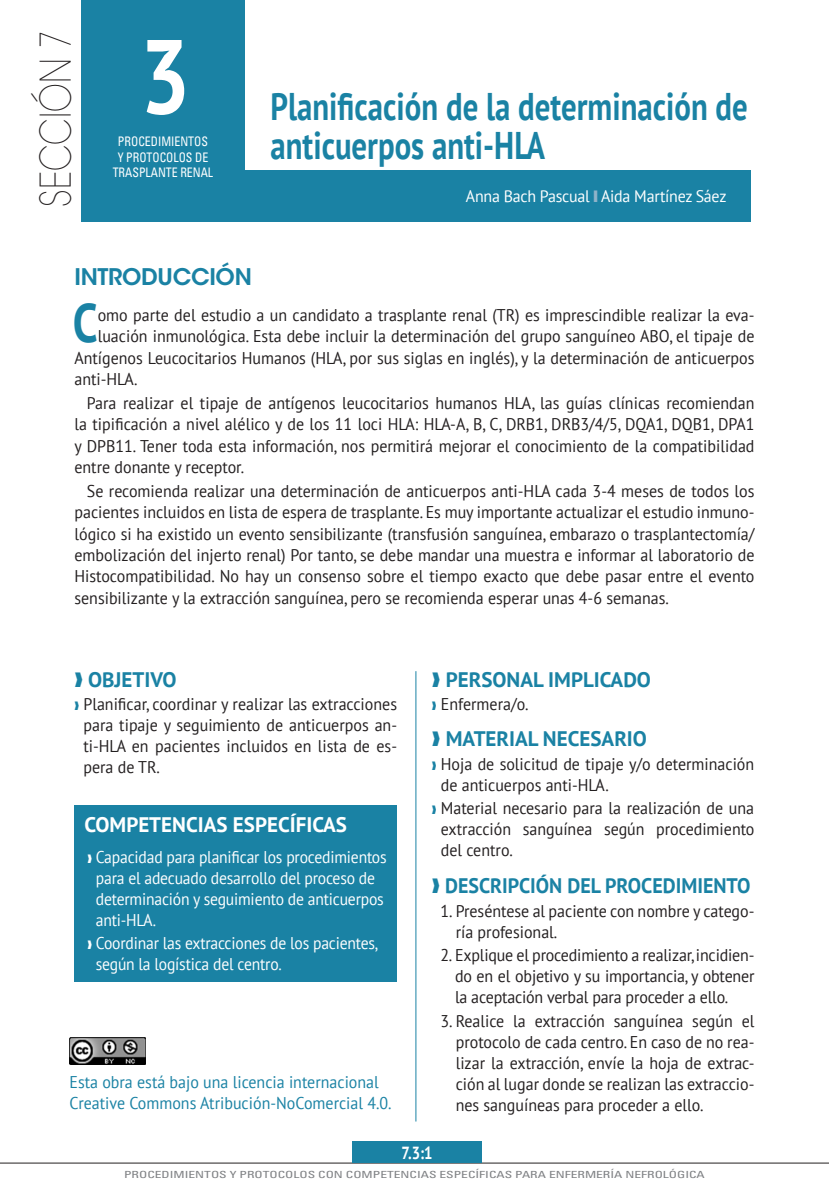
<style>
.page{position:relative;width:829px;height:1191px;background:#fff}
.page>*{position:absolute;margin:0;border:0;box-sizing:border-box;transform-origin:0 0}
.t1{font:700 105px "PT Sans";color:#fff;scale:.85 1}
.t2{font:700 54.07px "PT Sans";color:#1a82a4;scale:.82 1}
.t3{font:200 42px "ITC Avant Garde Std";color:#231f20;scale:.8 1}
.TITULAR{font:700 38.5px/38.5px "PT Sans";color:#1a82a4;scale:.8 1}
.INTRODUCCIÓN{font:600 22.75px "ITC Avant Garde Std";letter-spacing:-.015em;color:#1a82a4}
.LADILLO{font:700 21px "PT Sans";color:#1a82a4}
.LADILLO-2{font:700 21px "PT Sans";color:#1a82a4;scale:.95 1}
.t4{font:700 21px "PT Sans";color:#fff}
.t5{font:700 17.5px "PT Sans";color:#fff;scale:.85 1}
.CPO_DE_TEXTO_GENERAL{font:16.97px/21px "PT Sans";color:#231f20;text-align:justify;scale:.94 1}
.t6{font:16.97px/21px "PT Sans";letter-spacing:-.01em;color:#fff;scale:.92 1}
.t7{font:16.97px/20.3px "PT Sans";color:#1a82a4;scale:.94 1}
.AUTORES{font:16.62px "PT Sans";letter-spacing:-.015em;color:#fff;scale:.96 1}
.BAJO_NUMERO{font:condensed 13.12px/15.8px "Univers LT Std";color:#fff;text-align:center;scale:.9 1}
.t8{font:condensed 9.8px "Univers LT Std";color:#808285;scale:1.37 1}
.s1{color:#8fb3c9}
.s2{color:#1a82a4}
</style>
<div class="page">
<hr style="left:0;top:1162px;width:828px;height:1px;background:#231f20">
<div style="left:74px;top:805px;width:323px;height:176px;background:#1a82a4"></div>
<hr style="left:415px;top:671px;width:1px;height:450px;background:#1a82a4">
<div style="left:241px;top:171px;width:509px;height:51px;background:#1a82a4"></div>
<div style="left:81px;top:0;width:163px;height:222px;background:#1a82a4"></div>
<div style="left:352px;top:1141px;width:129px;height:22px;background:#1a82a4"></div>
<img style="left:69px;top:1037px;width:77px;height:27px">
<p class="t3" style="left:31px;top:207px;width:222px;rotate:-90deg">SECCIÓN 7</p>
<p class="t1" style="left:140px;top:7px;width:61px">3</p>
<p class="BAJO_NUMERO" style="left:113px;top:133px;width:113px">PROCEDIMIENTOS<br>Y PROTOCOLOS DE<br>TRASPLANTE RENAL</p>
<p class="TITULAR" style="left:270px;top:87px;width:598px">Planificación de la determinación de anticuerpos anti-HLA</p>
<p class="AUTORES" style="left:466px;top:186px;width:273px">Anna Bach Pascual <span class="s1">❙</span> Aida Martínez Sáez</p>
<p class="INTRODUCCIÓN" style="left:74px;top:262px;width:179px">INTRODUCCIÓN</p>
<p class="t2" style="left:73px;top:287px;width:32px">C</p>
<p class="CPO_DE_TEXTO_GENERAL" style="left:98px;top:304px;width:700px">omo parte del estudio a un candidato a trasplante renal (TR) es imprescindible realizar la eva-</p>
<p class="CPO_DE_TEXTO_GENERAL" style="left:98px;top:325px;width:700px">luación inmunológica. Esta debe incluir la determinación del grupo sanguíneo ABO, el tipaje de</p>
<p class="CPO_DE_TEXTO_GENERAL" style="left:74px;top:347px;width:724px">Antígenos Leucocitarios Humanos (HLA, por sus siglas en inglés), y la determinación de anticuerpos</p>
<p class="CPO_DE_TEXTO_GENERAL" style="left:74px;top:368px;width:69px">anti-HLA.</p>
<p class="CPO_DE_TEXTO_GENERAL" style="left:74px;top:392px;width:725px;text-indent:12px">Para realizar el tipaje de antígenos leucocitarios humanos HLA, las guías clínicas recomiendan la tipificación a nivel alélico y de los 11 loci HLA: HLA-A, B, C, DRB1, DRB3/4/5, DQA1, DQB1, DPA1 y DPB11. Tener toda esta información, nos permitirá mejorar el conocimiento de la compatibilidad entre donante y receptor.</p>
<p class="CPO_DE_TEXTO_GENERAL" style="left:74px;top:480px;width:724px;text-indent:12px">Se recomienda realizar una determinación de anticuerpos anti-HLA cada 3-4 meses de todos los pacientes incluidos en lista de espera de trasplante. Es muy importante actualizar el estudio inmuno&shy;lógico si ha existido un evento sensibilizante (transfusión sanguínea, embarazo o trasplantectomía/ embolización del injerto renal) Por tanto, se debe mandar una muestra e informar al laboratorio de Histocompatibilidad. No hay un consenso sobre el tiempo exacto que debe pasar entre el evento sensibilizante y la extracción sanguínea, pero se recomienda esperar unas 4-6 semanas.</p>
<p class="LADILLO" style="left:74px;top:665px;width:103px">❱ OBJETIVO</p>
<p class="CPO_DE_TEXTO_GENERAL" style="left:83px;top:693px;width:335px;text-indent:-9px"><span class="s2">❱</span> Planificar, coordinar y realizar las extracciones para tipaje y seguimiento de anticuerpos an&shy;ti-HLA en pacientes incluidos en lista de es&shy;pera de TR.</p>
<p class="t4" style="left:84px;top:810px;width:264px">COMPETENCIAS ESPECÍFICAS</p>
<p class="t6" style="left:96px;top:846px;width:317px;text-indent:-8px">❱ Capacidad para planificar los procedimientos para el adecuado desarrollo del proceso de determinación y seguimiento de anticuerpos anti-HLA.</p>
<p class="t6" style="left:96px;top:932px;width:308px;text-indent:-8px">❱ Coordinar las extracciones de los pacientes, según la logística del centro.</p>
<p class="t7" style="left:69px;top:1071px;width:344px">Esta obra está bajo una licencia internacional<br>Creative Commons Atribución-NoComercial 4.0.</p>
<p class="LADILLO" style="left:432px;top:665px;width:221px">❱ PERSONAL IMPLICADO</p>
<p class="CPO_DE_TEXTO_GENERAL" style="left:432px;top:693px;width:104px"><span class="s2">❱</span> Enfermera/o.</p>
<p class="LADILLO" style="left:432px;top:725px;width:217px">❱ MATERIAL NECESARIO</p>
<p class="CPO_DE_TEXTO_GENERAL" style="left:441px;top:753px;width:335px;text-indent:-9px"><span class="s2">❱</span> Hoja de solicitud de tipaje y/o determinación de anticuerpos anti-HLA.</p>
<p class="CPO_DE_TEXTO_GENERAL" style="left:441px;top:797px;width:335px;text-indent:-9px"><span class="s2">❱</span> Material necesario para la realización de una extracción sanguínea según procedimiento del centro.</p>
<p class="LADILLO-2" style="left:432px;top:872px;width:337px">❱ DESCRIPCIÓN DEL PROCEDIMIENTO</p>
<p class="CPO_DE_TEXTO_GENERAL" style="left:455px;top:899px;width:319px;text-indent:-15px">1. Preséntese al paciente con nombre y catego&shy;ría profesional.</p>
<p class="CPO_DE_TEXTO_GENERAL" style="left:455px;top:944px;width:320px;text-indent:-15px">2. Explique el procedimiento a realizar, incidien&shy;do en el objetivo y su importancia, y obtener la aceptación verbal para proceder a ello.</p>
<p class="CPO_DE_TEXTO_GENERAL" style="left:455px;top:1009px;width:319px;text-indent:-15px">3. Realice la extracción sanguínea según el protocolo de cada centro. En caso de no rea&shy;lizar la extracción, envíe la hoja de extrac&shy;ción al lugar donde se realizan las extraccio&shy;nes sanguíneas para proceder a ello.</p>
<p class="t5" style="left:401px;top:1141px;width:38px">7.3:1</p>
<p class="t8" style="left:124px;top:1168px;width:425px">PROCEDIMIENTOS Y PROTOCOLOS CON COMPETENCIAS ESPECÍFICAS PARA ENFERMERÍA NEFROLÓGICA</p>
</div>
